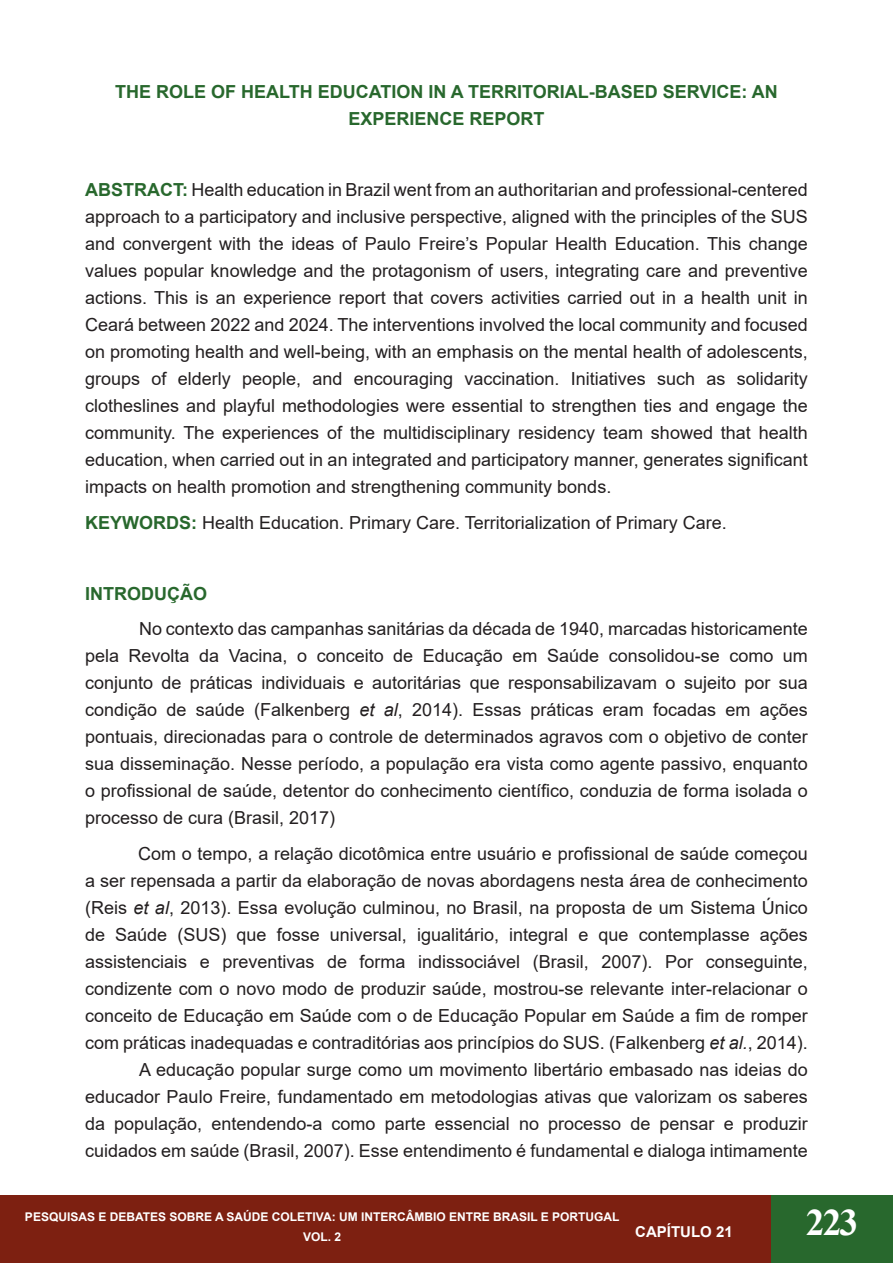
<style>
.page{position:relative;width:893px;height:1263px;background:#fff}
.page>*{position:absolute;margin:0;border:0;box-sizing:border-box;transform-origin:0 0}
.t1{font:700 37.5px "Times New Roman";color:#fff}
.t2{font:18px/27px "Arial";color:#231f20;text-align:justify}
.t3{font:700 18px/27px "Arial";color:#28682d;text-align:center}
.t4{font:700 15px "Arial";color:#fff}
.t5{font:700 12px/20.2px "Arial";color:#fff;text-align:center}
.s1{font-weight:700;color:#28682d}
.s2{font-style:italic}
</style>
<div class="page">
<div style="left:0;top:1196px;width:893px;height:67px;background:#7d2011"></div>
<hr style="left:0;top:1196px;width:1px;height:67px;background:#28682d">
<div style="left:771px;top:1196px;width:122px;height:67px;background:#28682d"></div>
<p class="t3" style="left:115px;top:79px;width:664px">THE ROLE OF HEALTH EDUCATION IN A TERRITORIAL-BASED SERVICE: AN<br>EXPERIENCE REPORT</p>
<p class="t2" style="left:85px;top:176px;width:724px"><span class="s1">ABSTRACT:</span> Health education in Brazil went from an authoritarian and professional-centered approach to a participatory and inclusive perspective, aligned with the principles of the SUS and convergent with the ideas of Paulo Freire’s Popular Health Education. This change values popular knowledge and the protagonism of users, integrating care and preventive actions. This is an experience report that covers activities carried out in a health unit in Ceará between 2022 and 2024. The interventions involved the local community and focused on promoting health and well-being, with an emphasis on the mental health of adolescents, groups of elderly people, and encouraging vaccination. Initiatives such as solidarity clotheslines and playful methodologies were essential to strengthen ties and engage the community. The experiences of the multidisciplinary residency team showed that health education, when carried out in an integrated and participatory manner, generates significant impacts on health promotion and strengthening community bonds.</p>
<p class="t2" style="left:85px;top:509px;width:643px"><span class="s1">KEYWORDS:</span> Health Education. Primary Care. Territorialization of Primary Care.</p>
<p class="t3" style="left:85px;top:580px;width:123px">INTRODUÇÃO</p>
<p class="t2" style="left:85px;top:615px;width:724px;text-indent:54px">No contexto das campanhas sanitárias da década de 1940, marcadas historicamente pela Revolta da Vacina, o conceito de Educação em Saúde consolidou-se como um conjunto de práticas individuais e autoritárias que responsabilizavam o sujeito por sua condição de saúde (Falkenberg <span class="s2">et al</span>, 2014). Essas práticas eram focadas em ações pontuais, direcionadas para o controle de determinados agravos com o objetivo de conter sua disseminação. Nesse período, a população era vista como agente passivo, enquanto o profissional de saúde, detentor do conhecimento científico, conduzia de forma isolada o processo de cura (Brasil, 2017)</p>
<p class="t2" style="left:85px;top:840px;width:724px;text-align:right">Com o tempo, a relação dicotômica entre usuário e profissional de saúde começou<br>a ser repensada a partir da elaboração de novas abordagens nesta área de conhecimento (Reis <span class="s2">et al</span>, 2013). Essa evolução culminou, no Brasil, na proposta de um Sistema Único de Saúde (SUS) que fosse universal, igualitário, integral e que contemplasse ações assistenciais e preventivas de forma indissociável (Brasil, 2007). Por conseguinte, condizente com o novo modo de produzir saúde, mostrou-se relevante inter-relacionar o conceito de Educação em Saúde com o de Educação Popular em Saúde a fim de romper com práticas inadequadas e contraditórias aos princípios do SUS. (Falkenberg <span class="s2">et al.</span>, 2014).<br>A educação popular surge como um movimento libertário embasado nas ideias do educador Paulo Freire, fundamentado em metodologias ativas que valorizam os saberes da população, entendendo-a como parte essencial no processo de pensar e produzir cuidados em saúde (Brasil, 2007). Esse entendimento é fundamental e dialoga intimamente</p>
<p class="t5" style="left:25px;top:1207px;width:596px">PESQUISAS E DEBATES SOBRE A SAÚDE COLETIVA: UM INTERCÂMBIO ENTRE BRASIL E PORTUGAL<br>VOL. 2</p>
<p class="t4" style="left:635px;top:1221px;width:99px">CAPÍTULO 21</p>
<h1 class="t1" style="left:806px;top:1195px;width:54px">223</h1>
</div>
